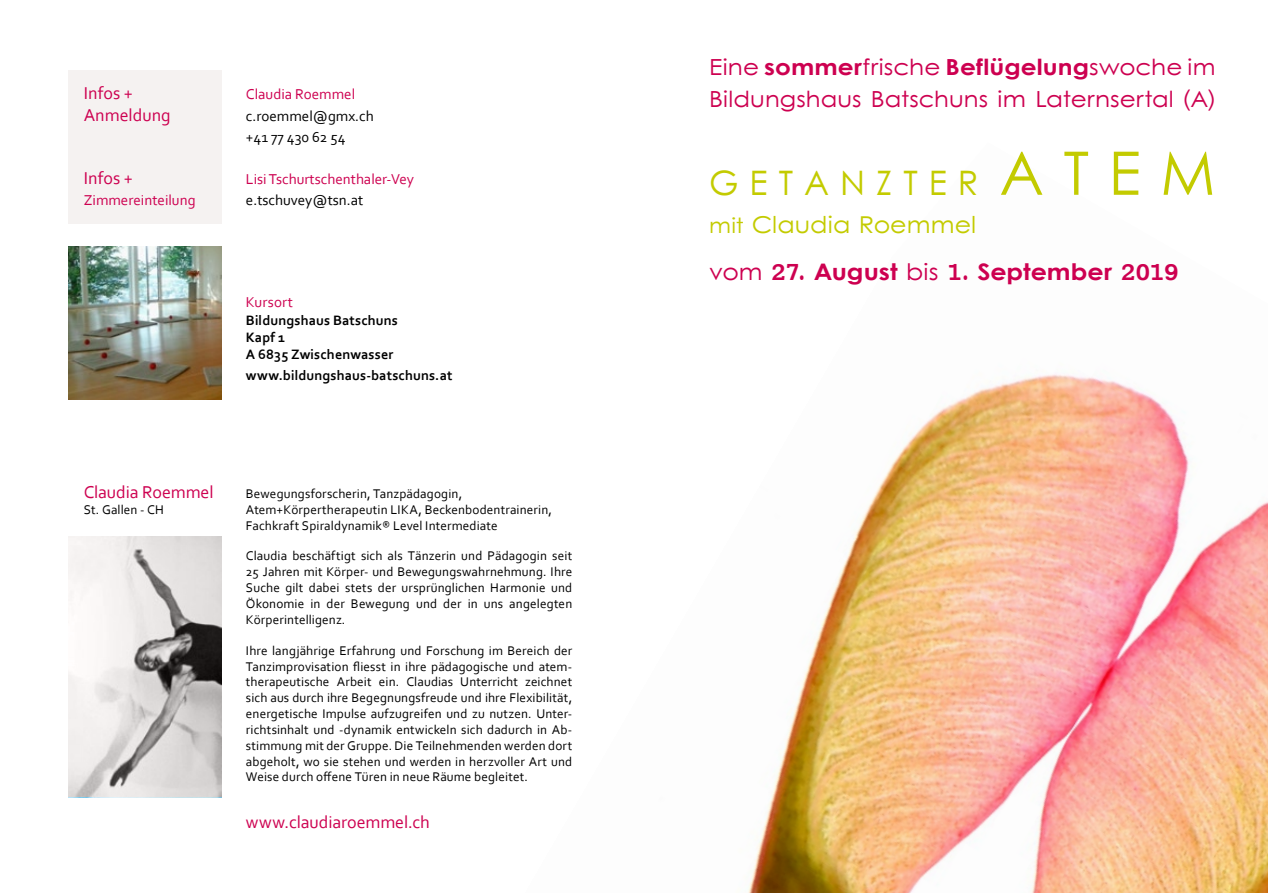
<style>
.page{position:relative;width:1268px;height:893px;background:#fff}
.page>*{position:absolute;margin:0;border:0;box-sizing:border-box;transform-origin:0 0}
.t1{font:33.75px "Levenim";color:#c3cb00}
.t2{font:23.25px "Levenim";letter-spacing:.005em;color:#c3cb00;scale:1.09 1}
.t3{font:700 22.8px "Levenim";letter-spacing:-.005em;color:#cd0050;scale:1.11 1}
.t4{font:22.2px/32.4px "Levenim";letter-spacing:.005em;color:#cd0050;scale:1.11 1}
.t5{font:18px "Corbel";color:#cd0050}
.t6{font:15px "Corbel";color:#cd0050}
.t7{font:15px/21px "Corbel";color:#000}
.t8{font:700 14.25px/17.1px "Corbel";letter-spacing:.01em;color:#000}
.t9{font:13.2px/15.9px "Corbel";letter-spacing:.01em;color:#000;text-align:justify}
.s1{font-weight:700}
.s2{font-size:60px}
.s3{font-size:21px}
.s4{font-weight:400}
</style>
<div class="page">
<div style="left:68px;top:70px;width:153px;height:153px;background:#f5f2f1"></div>
<img style="left:748px;top:373px;width:519px;height:520px">
<img style="left:68px;top:247px;width:153px;height:153px">
<svg style="left:68px;top:537px;width:153px;height:260px"></svg>
<h3 class="t5" style="left:84px;top:82px;width:51px">Infos +</h3>
<p class="t6" style="left:246px;top:85px;width:111px">Claudia Roemmel</p>
<h3 class="t5" style="left:84px;top:103px;width:88px">Anmeldung</h3>
<p class="t7" style="left:246px;top:105px;width:129px">c.roemmel@gmx.ch +41 77 430 62 54</p>
<h3 class="t5" style="left:84px;top:166px;width:51px">Infos +</h3>
<p class="t6" style="left:246px;top:169px;width:170px">Lisi Tschurtschenthaler-Vey</p>
<p class="t6" style="left:84px;top:190px;width:113px">Zimmereinteilung</p>
<p class="t7" style="left:246px;top:189px;width:119px">e.tschuvey@tsn.at</p>
<p class="t6" style="left:246px;top:292px;width:49px">Kursort</p>
<p class="t8" style="left:246px;top:311px;width:153px">Bildungshaus Batschuns<br>Kapf 1<br>A 6835 Zwischenwasser</p>
<p class="t8" style="left:246px;top:366px;width:208px">www.bildungshaus-batschuns.at</p>
<h3 class="t5" style="left:84px;top:481px;width:131px">Claudia Roemmel</h3>
<p class="t9" style="left:246px;top:485px;width:218px">Bewegungsforscherin, Tanzpädagogin,</p>
<p class="t9" style="left:84px;top:501px;width:82px">St. Gallen - CH</p>
<p class="t9" style="left:246px;top:501px;width:307px">Atem+Körpertherapeutin LIKA, Beckenbodentrainerin,<br>Fachkraft Spiraldynamik® Level Intermediate</p>
<p class="t9" style="left:246px;top:548px;width:328px">Claudia beschäftigt sich als Tänzerin und Pädagogin seit 25 Jahren mit Körper- und Bewegungswahrnehmung. Ihre Suche gilt dabei stets der ursprünglichen Harmonie und Ökonomie in der Bewegung und der in uns angelegten Körperintelligenz.</p>
<p class="t9" style="left:246px;top:642px;width:328px">Ihre langjährige Erfahrung und Forschung im Bereich der Tanzimprovisation fliesst in ihre pädagogische und atem&shy;therapeutische Arbeit ein. Claudias Unterricht zeichnet sich aus durch ihre Begegnungsfreude und ihre Flexibilität, energetische Impulse aufzugreifen und zu nutzen. Unter&shy;richtsinhalt und -dynamik entwickeln sich dadurch in Ab&shy;stimmung mit der Gruppe. Die Teilnehmenden werden dort abgeholt, wo sie stehen und werden in herzvoller Art und Weise durch offene Türen in neue Räume begleitet.</p>
<h3 class="t5" style="left:246px;top:811px;width:185px">www.claudiaroemmel.ch</h3>
<h3 class="t4" style="left:709px;top:52px;width:457px">Eine <span class="s1">sommer</span>frische <span class="s1">Beflügelung</span>swoche im<br>Bildungshaus Batschuns im Laternsertal (A)</h3>
<h1 class="t1" style="left:709px;top:163px;width:507px">G e t a n z t e r <span class="s2">A t e m</span></h1>
<h2 class="t2" style="left:709px;top:211px;width:246px"><span class="s3">mit</span> Claudia Roemmel</h2>
<h3 class="t3" style="left:709px;top:258px;width:424px"><span class="s4">vom</span> 27. August <span class="s4">bis</span> 1. September 2019</h3>
</div>
